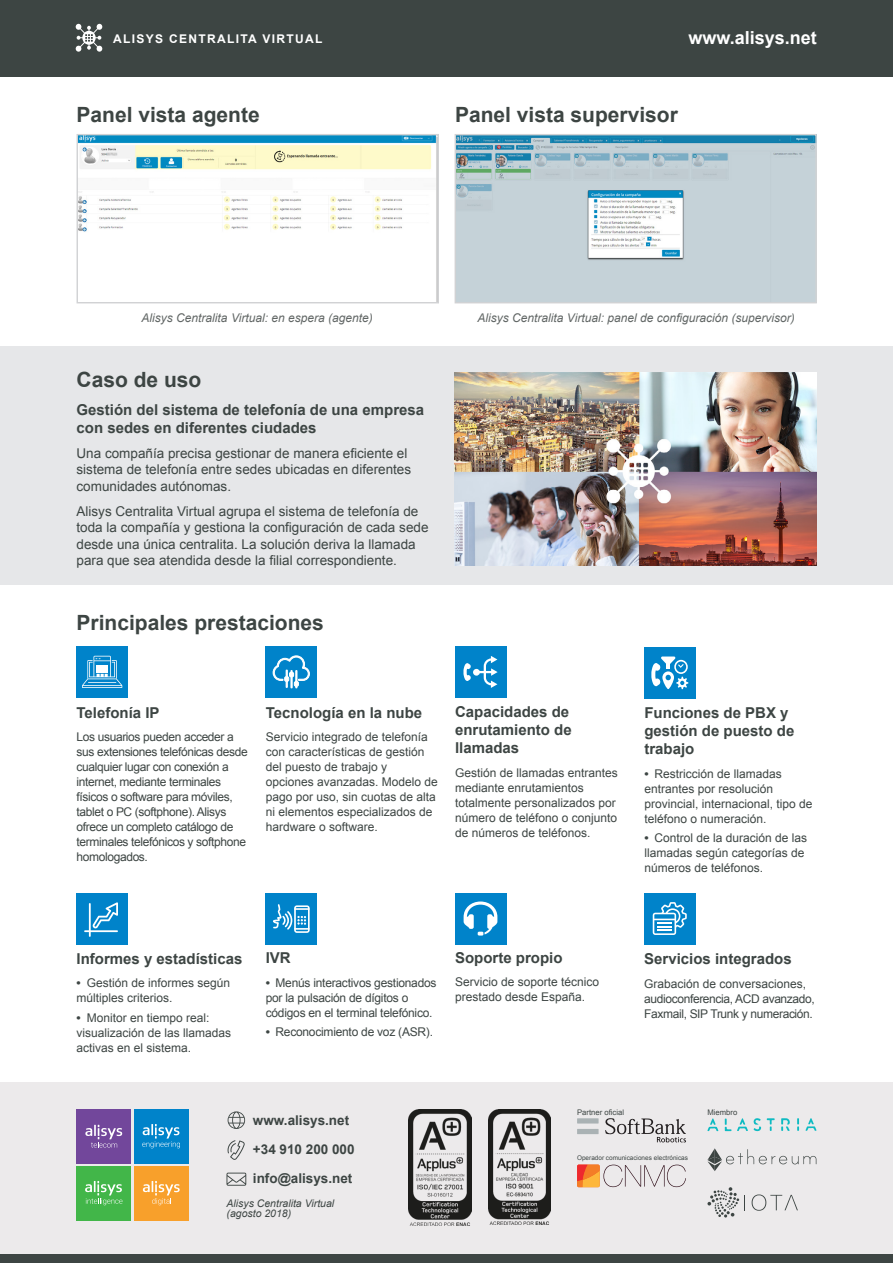
<style>
.page{position:relative;width:893px;height:1263px;background:#fff}
.page>*{position:absolute;margin:0;border:0;box-sizing:border-box;transform-origin:0 0}
.t1{font:700 21px "Arial";color:#3d4543}
.title-contact-footer{font:700 18px "Arial";color:#fff}
.t2{font:700 15px/18px "Arial";color:#3d4543}
.t3{font:13.5px/16.5px "Arial";color:#3d4543}
.title-contact-footer-2{font:700 13.5px "Arial";color:#3d4543}
.p_small{font:12px/15px "Arial";color:#3d4543}
.p_small-2{font:12px/15px "Arial";letter-spacing:-.03em;color:#3d4543}
.p_small-3{font:12px/15px "Arial";letter-spacing:-.02em;color:#3d4543}
.thumbnail{font:italic 12px "Arial";color:#616665}
.t4{font:700 12px "Arial";letter-spacing:.11em;color:#fff}
.footer-cursiva{font:italic 10.5px "Arial";color:#3d4543}
.t5{font:7.65px "Arial";color:#3d4543}
.t6{font:6.45px "Arial";color:#3d4543}
.s1{font-weight:700}
</style>
<div class="page">
<div style="left:0;top:346px;width:893px;height:239px;background:#e6e7e9"></div>
<div style="left:0;top:1082px;width:893px;height:181px;background:#eceaeb"></div>
<img style="left:408px;top:1109px;width:63px;height:116px">
<img style="left:488px;top:1109px;width:63px;height:115px">
<div style="left:77px;top:1109px;width:54px;height:54px;background:#72479b"></div>
<svg style="left:85px;top:1125px;width:37px;height:22px"></svg>
<div style="left:134px;top:1109px;width:54px;height:54px;background:#0083ca"></div>
<svg style="left:142px;top:1124px;width:38px;height:24px"></svg>
<div style="left:77px;top:1166px;width:54px;height:54px;background:#42b649"></div>
<svg style="left:85px;top:1181px;width:37px;height:24px"></svg>
<div style="left:134px;top:1166px;width:54px;height:54px;background:#f8a02b"></div>
<svg style="left:143px;top:1181px;width:37px;height:24px"></svg>
<div style="left:0;top:0;width:893px;height:77px;background:#3d4543"></div>
<img style="left:79px;top:136px;width:358px;height:165px">
<div style="left:77px;top:134px;width:362px;height:169px;border:1px solid #d1d2d4"></div>
<img style="left:457px;top:136px;width:358px;height:165px">
<div style="left:455px;top:134px;width:362px;height:169px;border:1px solid #d1d2d4"></div>
<img style="left:454px;top:372px;width:362px;height:194px">
<svg style="left:752px;top:1194px;width:46px;height:17px"></svg>
<svg style="left:707px;top:1187px;width:38px;height:30px"></svg>
<svg style="left:707px;top:1148px;width:109px;height:23px"></svg>
<svg style="left:577px;top:1118px;width:22px;height:5px"></svg>
<svg style="left:577px;top:1129px;width:22px;height:5px"></svg>
<svg style="left:605px;top:1118px;width:81px;height:24px"></svg>
<svg style="left:707px;top:1118px;width:11px;height:13px"></svg>
<svg style="left:805px;top:1118px;width:12px;height:13px"></svg>
<svg style="left:737px;top:1118px;width:24px;height:13px"></svg>
<svg style="left:725px;top:1118px;width:6px;height:13px"></svg>
<svg style="left:781px;top:1118px;width:9px;height:13px"></svg>
<svg style="left:797px;top:1118px;width:2px;height:13px"></svg>
<svg style="left:767px;top:1118px;width:8px;height:13px"></svg>
<svg style="left:577px;top:1164px;width:109px;height:23px"></svg>
<svg style="left:228px;top:1111px;width:17px;height:18px"></svg>
<svg style="left:226px;top:1172px;width:20px;height:14px"></svg>
<svg style="left:227px;top:1140px;width:18px;height:20px"></svg>
<div style="left:0;top:1254px;width:893px;height:9px;background:#3d4543"></div>
<div style="left:77px;top:646px;width:51px;height:51px;background:#0083ca"></div>
<div style="left:266px;top:646px;width:51px;height:51px;background:#0083ca"></div>
<div style="left:644px;top:893px;width:51px;height:51px;background:#0083ca"></div>
<div style="left:266px;top:893px;width:51px;height:51px;background:#0083ca"></div>
<div style="left:77px;top:893px;width:51px;height:51px;background:#0083ca"></div>
<div style="left:455px;top:893px;width:51px;height:51px;background:#0083ca"></div>
<div style="left:455px;top:646px;width:51px;height:51px;background:#0083ca"></div>
<div style="left:644px;top:647px;width:51px;height:51px;background:#0083ca"></div>
<svg style="left:76px;top:24px;width:26px;height:28px"></svg>
<svg style="left:82px;top:656px;width:40px;height:32px"></svg>
<svg style="left:272px;top:655px;width:38px;height:34px"></svg>
<svg style="left:463px;top:656px;width:35px;height:32px"></svg>
<svg style="left:273px;top:904px;width:37px;height:29px"></svg>
<svg style="left:84px;top:902px;width:34px;height:35px"></svg>
<svg style="left:651px;top:656px;width:37px;height:33px"></svg>
<svg style="left:653px;top:902px;width:34px;height:33px"></svg>
<svg style="left:464px;top:901px;width:33px;height:34px"></svg>
<p class="t4" style="left:113px;top:30px;width:211px">ALISYS CENTRALITA VIRTUAL</p>
<p class="title-contact-footer" style="left:688px;top:25px;width:130px">www.alisys.net</p>
<p class="t1" style="left:77px;top:100px;width:185px">Panel vista agente</p>
<p class="t1" style="left:455px;top:100px;width:224px">Panel vista supervisor</p>
<p class="thumbnail" style="left:142px;top:310px;width:233px">Alisys Centralita Virtual: en espera (agente)</p>
<p class="thumbnail" style="left:477px;top:310px;width:319px">Alisys Centralita Virtual: panel de configuración (supervisor)</p>
<p class="t1" style="left:77px;top:366px;width:126px">Caso de uso</p>
<p class="t2" style="left:77px;top:401px;width:349px">Gestión del sistema de telefonía de una empresa con sedes en diferentes ciudades</p>
<p class="t3" style="left:77px;top:445px;width:336px">Una compañía precisa gestionar de manera eficiente el sistema de telefonía entre sedes ubicadas en diferentes comunidades autónomas.</p>
<p class="t3" style="left:77px;top:503px;width:353px">Alisys Centralita Virtual agrupa el sistema de telefonía de toda la compañía y gestiona la configuración de cada sede desde una única centralita. La solución deriva la llamada para que sea atendida desde la filial correspondiente.</p>
<p class="t1" style="left:77px;top:608px;width:249px">Principales prestaciones</p>
<p class="t2" style="left:77px;top:704px;width:85px">Telefonía IP</p>
<p class="p_small-2" style="left:77px;top:729px;width:173px">Los usuarios pueden acceder a sus extensiones telefónicas desde cualquier lugar con conexión a internet, mediante terminales físicos o software para móviles, tablet o PC (softphone). Alisys ofrece un completo catálogo de terminales telefónicos y softphone homologados.</p>
<p class="t2" style="left:266px;top:704px;width:158px">Tecnología en la nube</p>
<p class="p_small" style="left:266px;top:729px;width:174px">Servicio integrado de telefonía con características de gestión del puesto de trabajo y opciones avanzadas. Modelo de pago por uso, sin cuotas de alta ni elementos especializados de hardware o software.</p>
<p class="t2" style="left:455px;top:703px;width:118px">Capacidades de enrutamiento de llamadas</p>
<p class="p_small" style="left:455px;top:765px;width:164px">Gestión de llamadas entrantes mediante enrutamientos totalmente personalizados por número de teléfono o conjunto de números de teléfonos.</p>
<p class="t2" style="left:644px;top:704px;width:152px">Funciones de PBX y gestión de puesto de trabajo</p>
<p class="p_small" style="left:644px;top:766px;width:170px"><span class="s1">•</span> Restricción de llamadas entrantes por resolución provincial, internacional, tipo de teléfono o numeración.</p>
<p class="p_small" style="left:644px;top:830px;width:164px"><span class="s1">•</span> Control de la duración de las llamadas según categorías de números de teléfonos.</p>
<p class="t2" style="left:77px;top:950px;width:167px">Informes y estadísticas</p>
<p class="p_small" style="left:77px;top:976px;width:155px"><span class="s1">•</span> Gestión de informes según múltiples criterios.</p>
<p class="p_small" style="left:77px;top:1010px;width:156px"><span class="s1">•</span> Monitor en tiempo real: visualización de las llamadas activas en el sistema.</p>
<p class="t2" style="left:266px;top:949px;width:27px">IVR</p>
<p class="p_small-3" style="left:266px;top:975px;width:172px"><span class="s1">•</span> Menús interactivos gestionados por la pulsación de dígitos o códigos en el terminal telefónico.</p>
<p class="p_small-3" style="left:266px;top:1024px;width:169px"><span class="s1">•</span> Reconocimiento de voz (ASR).</p>
<p class="t2" style="left:455px;top:949px;width:109px">Soporte propio</p>
<p class="p_small" style="left:455px;top:974px;width:146px">Servicio de soporte técnico prestado desde España.</p>
<p class="t2" style="left:644px;top:950px;width:149px">Servicios integrados</p>
<p class="p_small-2" style="left:644px;top:976px;width:172px">Grabación de conversaciones, audioconferencia, ACD avanzado,<br>Faxmail, SIP Trunk y numeración.</p>
<p class="title-contact-footer-2" style="left:253px;top:1112px;width:98px">www.alisys.net</p>
<p class="title-contact-footer-2" style="left:253px;top:1140px;width:103px">+34 910 200 000</p>
<p class="title-contact-footer-2" style="left:253px;top:1169px;width:101px">info@alisys.net</p>
<p class="footer-cursiva" style="left:226px;top:1196px;width:109px">Alisys Centralita Virtual</p>
<p class="footer-cursiva" style="left:226px;top:1207px;width:66px">(agosto 2018)</p>
<p class="t5" style="left:577px;top:1107px;width:49px">Partner oficial</p>
<p class="t5" style="left:707px;top:1107px;width:31px">Miembro</p>
<p class="t6" style="left:577px;top:1153px;width:112px">Operador comunicaciones electrónicas</p>
</div>
